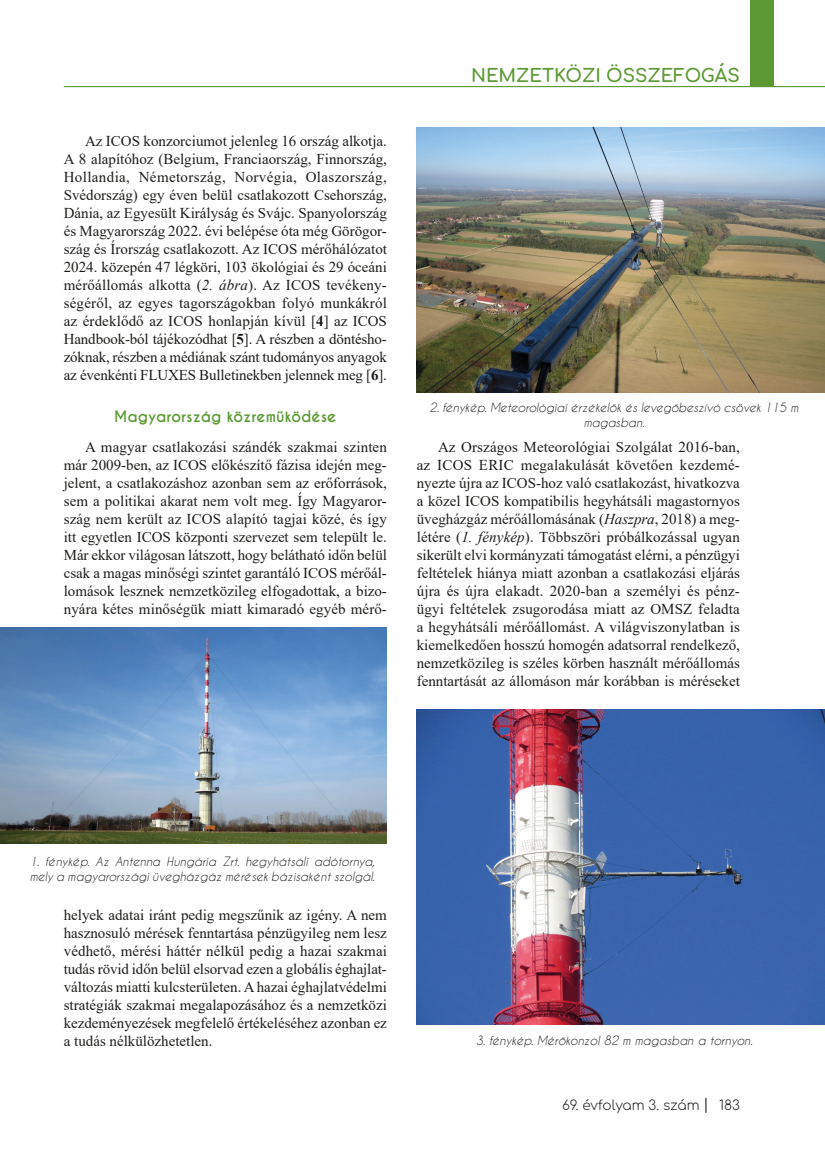
<style>
.page{position:relative;width:825px;height:1166px;background:#fff}
.page>*{position:absolute;margin:0;border:0;box-sizing:border-box;transform-origin:0 0}
.t1{font:700 18px "Comfortaa";color:#5d9933}
.törzsszöveg{font:15px/18px "Times New Roman";color:#1d1d1b;text-align:justify}
.alcím-fejezetcím{font:700 15px "Caviar Dreams";color:#5d9933}
.t2{font:300 13.5px "Comfortaa";color:#1d1d1b}
.képaláírás{font:italic 12px/15px "Caviar Dreams";color:#1d1d1b}
.s1{font-style:italic}
.s2{font-weight:700}
</style>
<div class="page">
<hr style="left:64px;top:86px;width:761px;height:1px;background:#5d9933">
<div style="left:750px;top:0;width:24px;height:87px;background:#5d9933"></div>
<svg style="left:705px;top:1097px;width:1px;height:15px"></svg>
<img style="left:0;top:627px;width:387px;height:216px">
<img style="left:417px;top:128px;width:408px;height:264px">
<img style="left:417px;top:709px;width:408px;height:314px">
<p class="törzsszöveg" style="left:64px;top:131px;width:325px;text-indent:21px">Az ICOS konzorciumot jelenleg 16 ország alkotja.<br>A 8 alapítóhoz (Belgium, Franciaország, Finnország, Hollandia, Németország, Norvégia, Olaszország, Svédország) egy éven belül csatlakozott Csehország, Dánia, az Egyesült Királyság és Svájc. Spanyolország és Magyarország 2022. évi belépése óta még Görögor&shy;szág és Írország csatlakozott. Az ICOS mérőhálózatot 2024. közepén 47 légköri, 103 ökológiai és 29 óceáni mérőállomás alkotta (<span class="s1">2. ábra</span>). Az ICOS tevékeny&shy;ségéről, az egyes tagországokban folyó munkákról az érdeklődő az ICOS honlapján kívül [<span class="s2">4</span>] az ICOS Handbook-ból tájékozódhat [<span class="s2">5</span>]. A részben a döntésho&shy;zóknak, részben a médiának szánt tudományos anyagok az évenkénti FLUXES Bulletinekben jelennek meg [<span class="s2">6</span>].</p>
<p class="alcím-fejezetcím" style="left:114px;top:407px;width:224px">Magyarország közreműködése</p>
<p class="törzsszöveg" style="left:64px;top:437px;width:325px;text-indent:21px">A magyar csatlakozási szándék szakmai szinten már 2009-ben, az ICOS előkészítő fázisa idején meg&shy;jelent, a csatlakozáshoz azonban sem az erőforrások, sem a politikai akarat nem volt meg. Így Magyaror&shy;szág nem került az ICOS alapító tagjai közé, és így itt egyetlen ICOS központi szervezet sem települt le.<br>Már ekkor világosan látszott, hogy belátható időn belül csak a magas minőségi szintet garantáló ICOS mérőál&shy;lomások lesznek nemzetközileg elfogadottak, a bizo&shy;nyára kétes minőségük miatt kimaradó egyéb mérő-</p>
<p class="t1" style="left:471px;top:59px;width:270px">NEMZETKÖZI ÖSSZEFOGÁS</p>
<p class="képaláírás" style="left:429px;top:399px;width:370px;text-align:center">2. fénykép. Meteorológiai érzékelők és levegőbeszívó csövek 115 m magasban.</p>
<p class="törzsszöveg" style="left:417px;top:437px;width:325px;text-indent:21px">Az Országos Meteorológiai Szolgálat 2016-ban, az ICOS ERIC megalakulását követően kezdemé&shy;nyezte újra az ICOS-hoz való csatlakozást, hivatkozva a közel ICOS kompatibilis hegyhátsáli magastornyos üvegházgáz mérőállomásának (<span class="s1">Haszpra</span>, 2018) a meg&shy;létére (<span class="s1">1. fénykép</span>). Többszöri próbálkozással ugyan sikerült elvi kormányzati támogatást elérni, a pénzügyi feltételek hiánya miatt azonban a csatlakozási eljárás újra és újra elakadt. 2020-ban a személyi és pénz&shy;ügyi feltételek zsugorodása miatt az OMSZ feladta a hegyhátsáli mérőállomást. A világviszonylatban is kiemelkedően hosszú homogén adatsorral rendelkező, nemzetközileg is széles körben használt mérőállomás fenntartását az állomáson már korábban is méréseket</p>
<p class="képaláírás" style="left:30px;top:853px;width:346px">1. fénykép. Az Antenna Hungária Zrt. hegyhátsáli adótornya, mely a magyarországi üvegházgáz mérések bázisaként szolgál.</p>
<p class="törzsszöveg" style="left:64px;top:905px;width:325px">helyek adatai iránt pedig megszűnik az igény. A nem hasznosuló mérések fenntartása pénzügyileg nem lesz védhető, mérési háttér nélkül pedig a hazai szakmai tudás rövid időn belül elsorvad ezen a globális éghajlat&shy;változás miatti kulcsterületen. Ahazai éghajlatvédelmi stratégiák szakmai megalapozásához és a nemzetközi kezdeményezések megfelelő értékeléséhez azonban ez a tudás nélkülözhetetlen.</p>
<p class="képaláírás" style="left:476px;top:1032px;width:278px">3. fénykép. Mérőkonzol 82 m magasban a tornyon.</p>
<p class="t2" style="left:562px;top:1092px;width:139px">69. évfolyam 3. szám</p>
<p class="t2" style="left:719px;top:1092px;width:22px">183</p>
</div>
